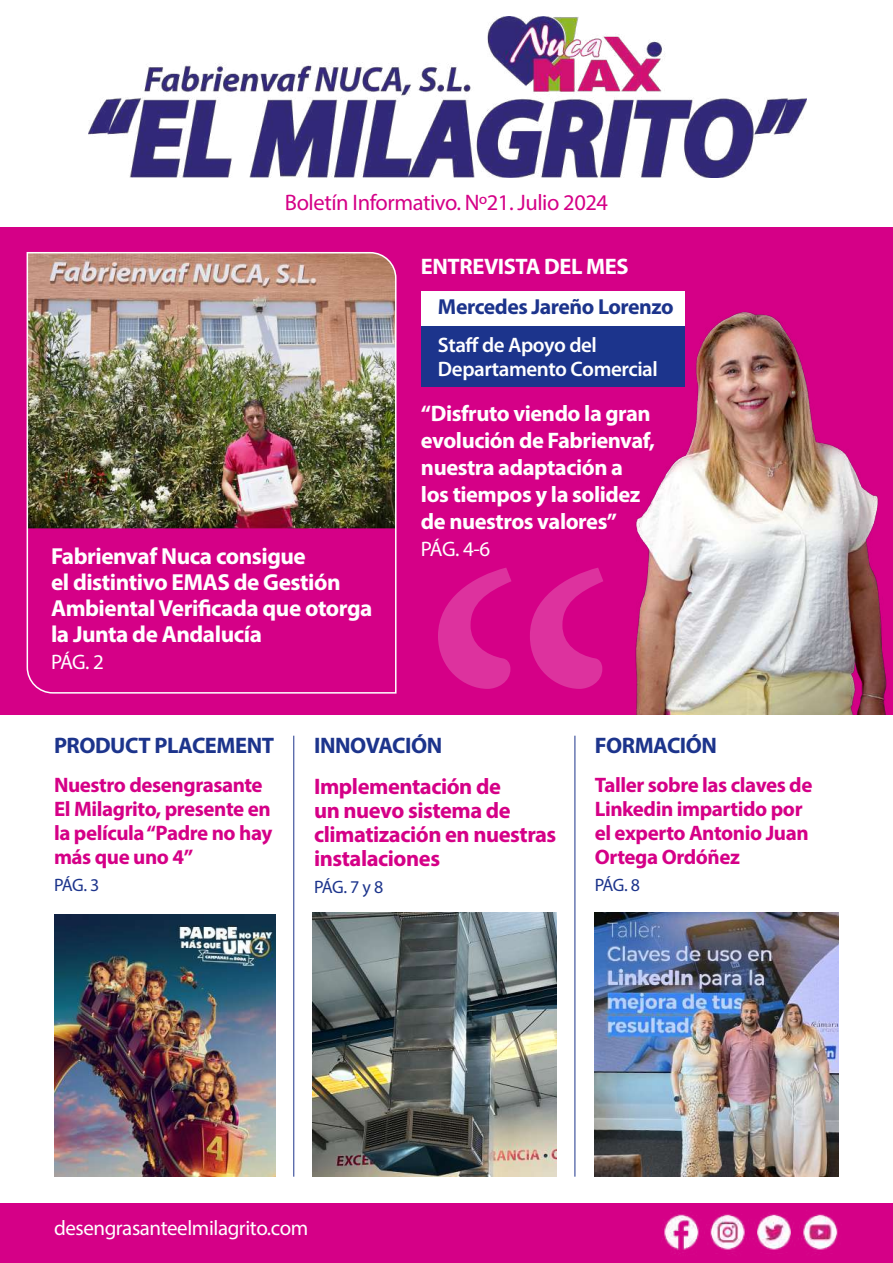
<style>
.page{position:relative;width:893px;height:1263px;background:#fff}
.page>*{position:absolute;margin:0;border:0;box-sizing:border-box;transform-origin:0 0}
.t1{font:700 23.25px/26.2px "Myriad Pro";letter-spacing:-.02em;color:#fff}
.t2{font:700 22.5px/27px "Myriad Pro";letter-spacing:-.02em;color:#fff}
.t3{font:700 22.5px/24px "Myriad Pro";letter-spacing:-.02em;color:#d50087}
.t4{font:700 22.5px "Myriad Pro";letter-spacing:-.02em;color:#1c348c}
.t5{font:22.5px "Myriad Pro";letter-spacing:-.02em;color:#d50087}
.t6{font:700 21.75px "Myriad Pro";letter-spacing:-.02em;color:#1c348c}
.t7{font:700 21px/24px "Myriad Pro";letter-spacing:-.02em;color:#d50087}
.t8{font:21px "Myriad Pro";letter-spacing:-.02em;color:#fff}
.t9{font:600 21px/24px "Myriad Pro";letter-spacing:-.02em;color:#fff}
.t10{font:18px "Myriad Pro";letter-spacing:-.07em;color:#1c348c}
</style>
<div class="page">
<div style="left:0;top:227px;width:893px;height:488px;background:#d50087"></div>
<div style="left:421px;top:325px;width:264px;height:62px;background:#1c348c"></div>
<div style="left:421px;top:292px;width:264px;height:34px;background:#fff"></div>
<img style="left:643px;top:1203px;width:198px;height:1px">
<img style="left:89px;top:16px;width:717px;height:162px">
<div style="left:0;top:1204px;width:893px;height:59px;background:#d50087"></div>
<img style="left:603px;top:291px;width:284px;height:424px">
<img style="left:26px;top:252px;width:371px;height:442px">
<hr style="left:293px;top:736px;width:1px;height:441px;background:#1c348c">
<hr style="left:574px;top:736px;width:1px;height:441px;background:#1c348c">
<img style="left:312px;top:913px;width:244px;height:264px">
<img style="left:595px;top:913px;width:244px;height:264px">
<img style="left:54px;top:914px;width:222px;height:263px">
<svg style="left:438px;top:568px;width:165px;height:121px"></svg>
<p class="t5" style="left:285px;top:189px;width:325px">Boletín Informativo. Nº21. Julio 2024</p>
<p class="t2" style="left:421px;top:252px;width:209px">ENTREVISTA DEL MES</p>
<p class="t6" style="left:438px;top:293px;width:237px">Mercedes Jareño Lorenzo</p>
<p class="t1" style="left:51px;top:542px;width:323px">Fabrienvaf Nuca consigue<br>el distintivo EMAS de Gestión<br>Ambiental Verificada que otorga la Junta de Andalucía</p>
<p class="t8" style="left:51px;top:649px;width:54px">PÁG. 2</p>
<p class="t9" style="left:438px;top:332px;width:221px">Staff de Apoyo del<br>Departamento Comercial</p>
<p class="t2" style="left:421px;top:399px;width:236px">“Disfruto viendo la gran evolución de Fabrienvaf, nuestra adaptación a los tiempos y la solidez de nuestros valores”</p>
<p class="t8" style="left:421px;top:536px;width:71px">PÁG. 4-6</p>
<p class="t4" style="left:54px;top:731px;width:222px">PRODUCT PLACEMENT</p>
<p class="t7" style="left:54px;top:773px;width:220px">Nuestro desengrasante<br>El Milagrito, presente en la película “Padre no hay más que uno 4”</p>
<p class="t10" style="left:54px;top:874px;width:47px">PÁG. 3</p>
<p class="t4" style="left:314px;top:731px;width:130px">INNOVACIÓN</p>
<p class="t3" style="left:314px;top:773px;width:244px">Implementación de<br>un nuevo sistema de climatización en nuestras instalaciones</p>
<p class="t10" style="left:314px;top:875px;width:71px">PÁG. 7 y 8</p>
<p class="t4" style="left:595px;top:731px;width:124px">FORMACIÓN</p>
<p class="t7" style="left:595px;top:773px;width:219px">Taller sobre las claves de<br>Linkedin impartido por el experto Antonio Juan<br>Ortega Ordóñez</p>
<p class="t10" style="left:595px;top:874px;width:47px">PÁG. 8</p>
<p class="t8" style="left:54px;top:1215px;width:256px">desengrasanteelmilagrito.com</p>
</div>
